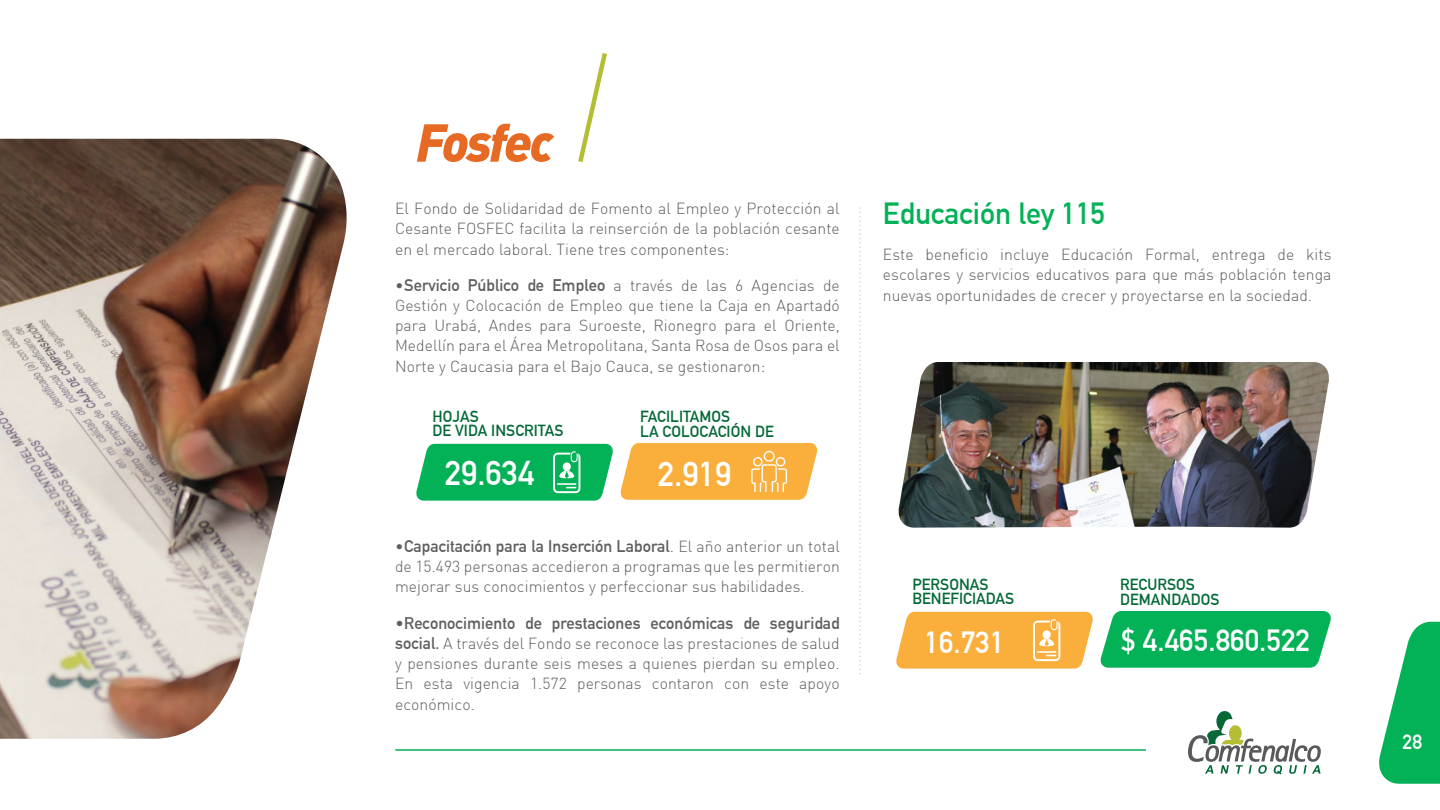
<style>
.page{position:relative;width:1440px;height:810px;background:#fff}
.page>*{position:absolute;margin:0;border:0;box-sizing:border-box;transform-origin:0 0}
.t1{font:italic 900 52.5px "DIN";letter-spacing:-.05em;color:#e76a24}
.t2{font:700 33.75px "DIN Alternate";letter-spacing:.005em;color:#fff}
.t3{font:700 30px "DIN Alternate";letter-spacing:.005em;color:#fff}
.t4{font:700 30px "DIN Alternate";color:#03b156}
.t5{font:700 20.25px "DIN Alternate";color:#fff}
.t6{font:700 16.5px "DIN Alternate";letter-spacing:.005em;color:#5d5e5e}
.t7{font:300 15.75px/20.2px "DIN";letter-spacing:.005em;color:#5d5e5e;text-align:justify}
.t8{font:700 15.75px/14.5px "DIN Alternate";letter-spacing:.005em;color:#046937}
.s1{font-family:"DIN Alternate";font-weight:700;font-size:16.5px}
.s2{font-family:"DIN";font-weight:300;font-size:15.75px}
.s3{font-family:"DIN";font-weight:300}
</style>
<div class="page">
<hr style="left:395px;top:749px;width:751px;height:2px;background:#03b156">
<svg style="left:1188px;top:711px;width:133px;height:63px"></svg>
<svg style="left:859px;top:208px;width:2px;height:466px"></svg>
<svg style="left:1379px;top:622px;width:61px;height:162px"></svg>
<svg style="left:578px;top:53px;width:29px;height:110px"></svg>
<svg style="left:416px;top:444px;width:197px;height:57px;background:#1cb867"></svg>
<svg style="left:621px;top:443px;width:196px;height:57px;background:#fab54c"></svg>
<svg style="left:1100px;top:611px;width:231px;height:57px;background:#12b560"></svg>
<svg style="left:896px;top:612px;width:197px;height:57px;background:#fab74f"></svg>
<img style="left:0;top:139px;width:347px;height:600px">
<img style="left:898px;top:362px;width:431px;height:166px">
<h1 class="t1" style="left:416px;top:108px;width:139px">Fosfec</h1>
<p class="t7" style="left:395px;top:198px;width:446px">El Fondo de Solidaridad de Fomento al Empleo y Protección al Cesante FOSFEC facilita la reinserción de la población cesante en el mercado laboral. Tiene tres componentes:</p>
<p class="t7" style="left:395px;top:275px;width:446px">• <span class="s1">Servicio Público de Empleo</span> a través de las 6 Agencias de Gestión y Colocación de Empleo que tiene la Caja en Apartadó para Urabá, Andes para Suroeste, Rionegro para el Oriente, Medellín para el Área Metropolitana, Santa Rosa de Osos para el Norte y Caucasia para el Bajo Cauca, se gestionaron:</p>
<p class="t8" style="left:432px;top:408px;width:132px">HOJAS<br>DE VIDA INSCRITAS</p>
<h2 class="t2" style="left:445px;top:447px;width:91px">29.634</h2>
<p class="t8" style="left:640px;top:409px;width:135px">FACILITAMOS<br>LA COLOCACIÓN DE</p>
<h2 class="t2" style="left:658px;top:448px;width:75px">2.919</h2>
<p class="t6" style="left:395px;top:534px;width:446px"><span class="s2">•</span> Capacitación para la Inserción Laboral<span class="s3">.</span> <span class="s2">El año anterior un total</span></p>
<p class="t7" style="left:395px;top:556px;width:446px">de 15.493 personas accedieron a programas que les permitieron mejorar sus conocimientos y perfeccionar sus habilidades.</p>
<p class="t6" style="left:395px;top:610px;width:446px"><span class="s3">•</span> Reconocimiento de prestaciones económicas de seguridad</p>
<p class="t7" style="left:395px;top:633px;width:446px"><span class="s1">social.</span> A través del Fondo se reconoce las prestaciones de salud y pensiones durante seis meses a quienes pierdan su empleo.<br>En esta vigencia 1.572 personas contaron con este apoyo económico.</p>
<h3 class="t4" style="left:883px;top:191px;width:223px">Educación ley 115</h3>
<p class="t7" style="left:883px;top:244px;width:450px">Este beneficio incluye Educación Formal, entrega de kits escolares y servicios educativos para que más población tenga nuevas oportunidades de crecer y proyectarse en la sociedad.</p>
<p class="t8" style="left:912px;top:576px;width:103px">PERSONAS<br>BENEFICIADAS</p>
<h3 class="t3" style="left:925px;top:619px;width:81px">16.731</h3>
<p class="t8" style="left:1120px;top:576px;width:101px">RECURSOS<br>DEMANDADOS</p>
<h3 class="t3" style="left:1121px;top:618px;width:190px">$ 4.465.860.522</h3>
<p class="t5" style="left:1403px;top:726px;width:21px">28</p>
</div>
